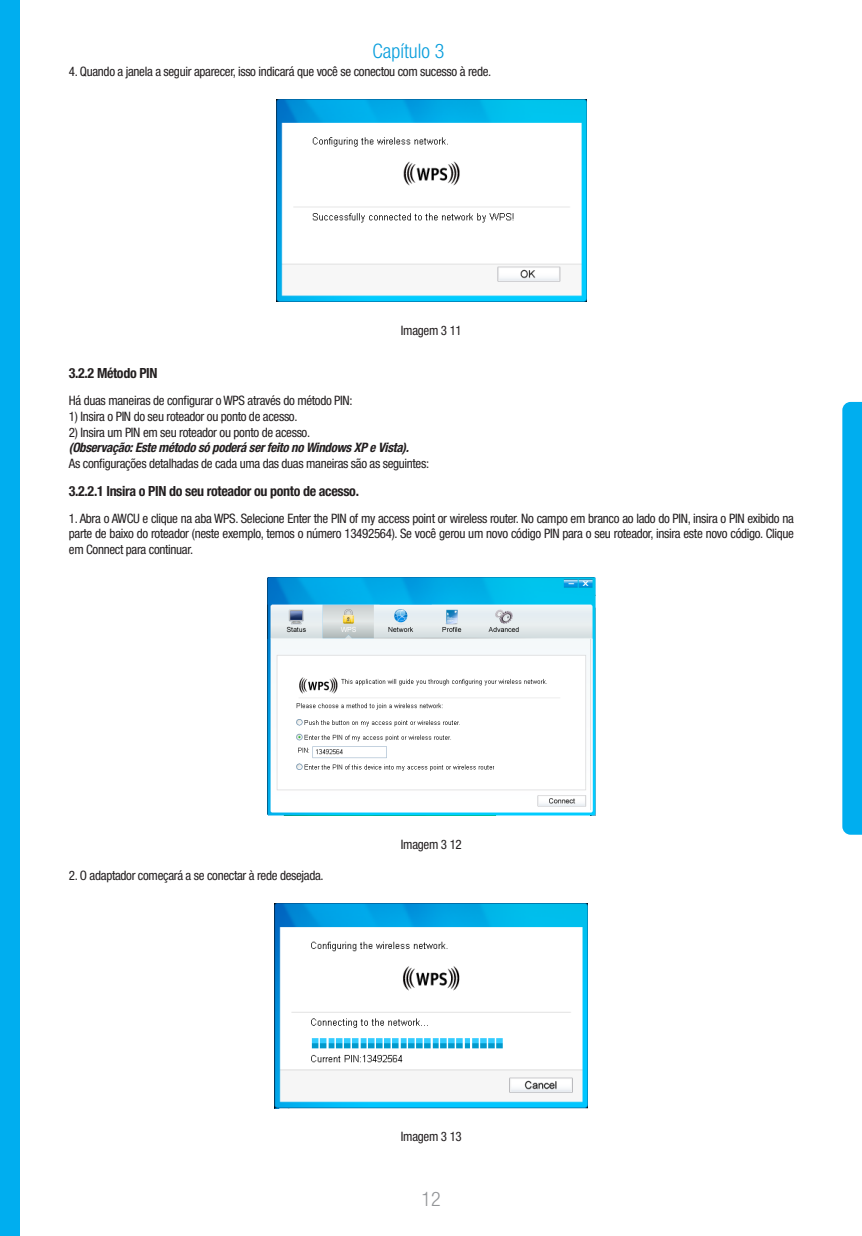
<style>
.page{position:relative;width:862px;height:1236px;background:#fff}
.page>*{position:absolute;margin:0;border:0;box-sizing:border-box;transform-origin:0 0}
.t1{font:300 condensed 20px "Helvetica Neue LT Std";color:#069ddc}
.t2{font:300 condensed 20px "Helvetica Neue LT Std";color:#939598}
.t3{font:700 condensed 14px "Helvetica Neue LT Std";letter-spacing:-.025em;color:#231f20}
.t4{font:condensed 13px/15.6px "Helvetica Neue LT Std";letter-spacing:-.025em;color:#231f20;text-align:justify}
.t5{font:italic 700 condensed 13px "Helvetica Neue LT Std";letter-spacing:-.025em;color:#231f20}
</style>
<div class="page">
<div style="left:0;top:0;width:20px;height:1236px;background:#00aeef"></div>
<svg style="left:842px;top:402px;width:20px;height:433px;background:#09b1ef"></svg>
<img style="left:276px;top:100px;width:310px;height:202px">
<img style="left:267px;top:577px;width:328px;height:239px">
<img style="left:275px;top:903px;width:313px;height:205px">
<h1 class="t1" style="left:372px;top:39px;width:73px">Capítulo 3</h1>
<p class="t4" style="left:69px;top:64px;width:424px">4. Quando a janela a seguir aparecer, isso indicará que você se conectou com sucesso à rede.</p>
<p class="t4" style="left:401px;top:322px;width:62px">Imagem 3 11</p>
<p class="t3" style="left:69px;top:365px;width:90px">3.2.2 Método PIN</p>
<p class="t4" style="left:69px;top:393px;width:285px">Há duas maneiras de configurar o WPS através do método PIN:</p>
<p class="t4" style="left:69px;top:408px;width:230px">1) Insira o PIN do seu roteador ou ponto de acesso.</p>
<p class="t4" style="left:69px;top:424px;width:243px">2) Insira um PIN em seu roteador ou ponto de acesso.</p>
<p class="t5" style="left:69px;top:440px;width:341px">(Observação: Este método só poderá ser feito no Windows XP e Vista).</p>
<p class="t4" style="left:69px;top:455px;width:362px">As configurações detalhadas de cada uma das duas maneiras são as seguintes:</p>
<p class="t3" style="left:69px;top:482px;width:292px">3.2.2.1 Insira o PIN do seu roteador ou ponto de acesso.</p>
<p class="t4" style="left:69px;top:510px;width:726px">1. Abra o AWCU e clique na aba WPS. Selecione Enter the PIN of my access point or wireless router. No campo em branco ao lado do PIN, insira o PIN exibido na parte de baixo do roteador (neste exemplo, temos o número 13492564). Se você gerou um novo código PIN para o seu roteador, insira este novo código. Clique em Connect para continuar.</p>
<p class="t4" style="left:69px;top:868px;width:256px">2. O adaptador começará a se conectar à rede desejada.</p>
<p class="t4" style="left:401px;top:836px;width:62px">Imagem 3 12</p>
<p class="t4" style="left:401px;top:1129px;width:62px">Imagem 3 13</p>
<h1 class="t2" style="left:421px;top:1187px;width:21px">12</h1>
</div>
